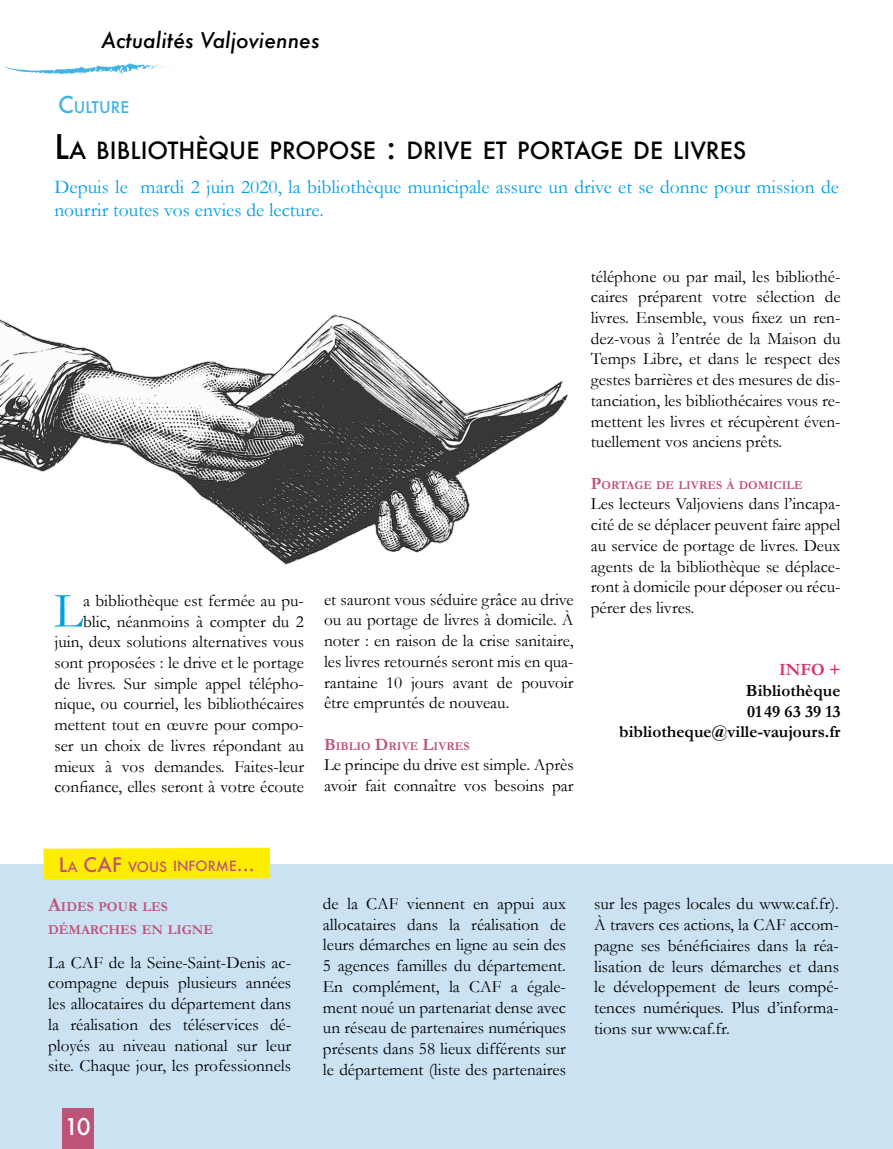
<style>
.page{position:relative;width:893px;height:1149px;background:#fff}
.page>*{position:absolute;margin:0;border:0;box-sizing:border-box;transform-origin:0 0}
.t1{font:50.4px "Garamond";color:#009fe3}
.t2{font:500 23.1px "Futura";color:#000}
.t3{font:500 22.5px "Futura";color:#fff}
.t4{font:italic 500 21px "Futura";color:#000}
.t5{font:19.5px/23.4px "Garamond";color:#009fe3}
.t6{font:500 19.5px "Futura";color:#be5378}
.t7{font:17.25px/20.7px "Garamond";color:#000;text-align:justify}
.t8{font:700 17.25px/20.7px "Garamond";color:#000;text-align:right}
.t9{font:700 17.25px "Garamond";color:#d92f6d}
.t10{font:500 15.75px "Futura";color:#41b4e5}
.t11{font:700 13.65px/23.4px "Garamond";color:#be5378}
.t12{font:500 13.65px "Futura";letter-spacing:-.005em;color:#be5378}
.t13{font:700 12.15px "Garamond";color:#be5378}
.s1{font-size:22.5px}
.s2{font-size:33px}
.s3{font-size:17.25px}
.s4{font-size:13.65px}
.s5{font-size:19.5px}
</style>
<div class="page">
<div style="left:0;top:864px;width:893px;height:284px;background:#cbe2f3"></div>
<div style="left:62px;top:1108px;width:31px;height:40px;background:#be5378"></div>
<svg style="left:5px;top:63px;width:167px;height:12px"></svg>
<div style="left:44px;top:847px;width:226px;height:31px;background:#ffed00"></div>
<img style="left:0;top:314px;width:567px;height:251px">
<p class="t4" style="left:101px;top:25px;width:220px">Actualités Valjoviennes</p>
<p class="t10" style="left:58px;top:96px;width:73px"><span class="s1">C</span>ULTURE</p>
<h2 class="t2" style="left:54px;top:135px;width:693px"><span class="s2">L</span>A BIBLIOTHÈQUE PROPOSE <span class="s2">:</span> DRIVE ET PORTAGE DE LIVRES</h2>
<p class="t5" style="left:54px;top:174px;width:786px">Depuis le mardi 2 juin 2020, la bibliothèque municipale assure un drive et se donne pour mission de nourrir toutes vos envies de lecture.</p>
<p class="t7" style="left:54px;top:589px;width:251px;text-align:right">a bibliothèque est fermée au pu&shy;blic, néanmoins à compter du 2 juin, deux solutions alternatives vous sont proposées : le drive et le portage de livres. Sur simple appel télépho&shy;nique, ou courriel, les bibliothécaires mettent tout en œuvre pour compo&shy;ser un choix de livres répondant au mieux à vos demandes. Faites-leur confiance, elles seront à votre écoute</p>
<h1 class="t1" style="left:54px;top:576px;width:30px">L</h1>
<p class="t7" style="left:324px;top:588px;width:251px">et sauront vous séduire grâce au drive ou au portage de livres à domicile. À noter : en raison de la crise sanitaire, les livres retournés seront mis en qua&shy;rantaine 10 jours avant de pouvoir être empruntés de nouveau.</p>
<p class="t13" style="left:324px;top:737px;width:147px"><span class="s3">B</span>IBLIO <span class="s3">D</span>RIVE <span class="s3">L</span>IVRES</p>
<p class="t7" style="left:324px;top:754px;width:251px">Le principe du drive est simple. Après avoir fait connaître vos besoins par</p>
<p class="t7" style="left:591px;top:265px;width:251px">téléphone ou par mail, les bibliothé&shy;caires préparent votre sélection de livres. Ensemble, vous fixez un ren&shy;dez-vous à l’entrée de la Maison du Temps Libre, et dans le respect des gestes barrières et des mesures de dis&shy;tanciation, les bibliothécaires vous re&shy;mettent les livres et récupèrent éven&shy;tuellement vos anciens prêts.</p>
<p class="t13" style="left:591px;top:476px;width:213px"><span class="s3">P</span>ORTAGE DE LIVRES À DOMICILE</p>
<p class="t7" style="left:591px;top:493px;width:251px">Les lecteurs Valjoviens dans l’incapa&shy;cité de se déplacer peuvent faire appel au service de portage de livres. Deux agents de la bibliothèque se déplace&shy;ront à domicile pour déposer ou récu&shy;pérer des livres.</p>
<p class="t9" style="left:779px;top:657px;width:63px">INFO +</p>
<p class="t8" style="left:619px;top:680px;width:223px">Bibliothèque<br>01 49 63 39 13 bibliotheque@ville-vaujours.fr</p>
<p class="t6" style="left:59px;top:851px;width:38px">L<span class="s4">A</span> CAF</p>
<p class="t12" style="left:128px;top:856px;width:128px">VOUS INFORME<span class="s5">...</span></p>
<p class="t11" style="left:48px;top:894px;width:166px"><span class="s5">A</span>IDES POUR LES<br>DÉMARCHES EN LIGNE</p>
<p class="t7" style="left:48px;top:951px;width:245px">La CAF de la Seine-Saint-Denis ac&shy;compagne depuis plusieurs années les allocataires du département dans la réalisation des téléservices dé&shy;ployés au niveau national sur leur site. Chaque jour, les professionnels</p>
<h3 class="t3" style="left:64px;top:1110px;width:28px">10</h3>
<p class="t7" style="left:323px;top:892px;width:245px">de la CAF viennent en appui aux allocataires dans la réalisation de leurs démarches en ligne au sein des 5 agences familles du département.<br>En complément, la CAF a égale&shy;ment noué un partenariat dense avec un réseau de partenaires numériques présents dans 58 lieux différents sur le département (liste des partenaires</p>
<p class="t7" style="left:594px;top:892px;width:246px">sur les pages locales du www.caf.fr).<br>À travers ces actions, la CAF accom&shy;pagne ses bénéficiaires dans la réa&shy;lisation de leurs démarches et dans le développement de leurs compé&shy;tences numériques. Plus d’informa&shy;tions sur www.caf.fr.</p>
</div>
